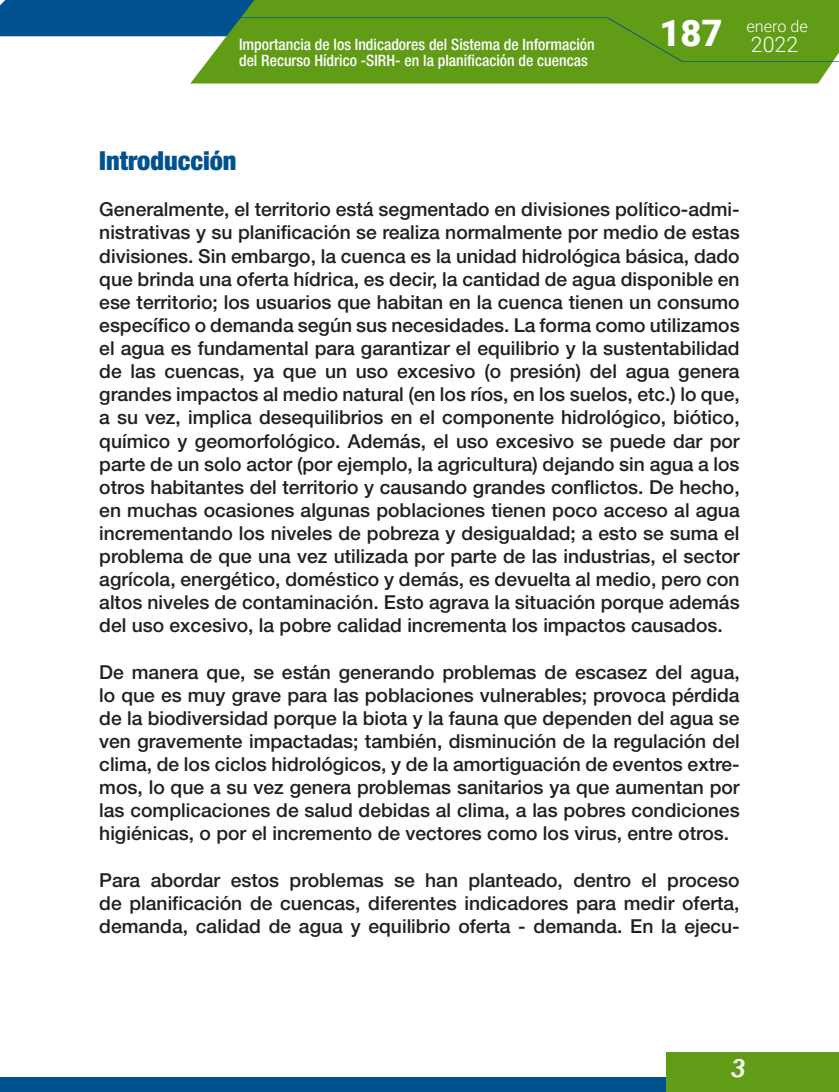
<style>
.page{position:relative;width:839px;height:1092px;background:#fff}
.page>*{position:absolute;margin:0;border:0;box-sizing:border-box;transform-origin:0 0}
.t1{font:900 36.4px "Roboto";color:#fff}
.titulos{font:900 condensed 26.25px "Helvetica Neue";color:#00528f}
.t2{font:italic 24.5px "Century Gothic";color:#fff}
.t3{font:300 21.35px "Roboto";color:#fff}
.contenidos{font:500 19.25px/23.1px "Helvetica Neue";color:#231f20;text-align:justify}
.t4{font:300 16.28px "Roboto";color:#fff}
.t5{font:500 condensed 15.75px "Helvetica Neue";color:#fff}
</style>
<div class="page">
<div style="left:0;top:1077px;width:822px;height:14px;background:#00528f"></div>
<div style="left:190px;top:0;width:648px;height:83px;background:#619c17"></div>
<div style="left:190px;top:17px;width:648px;height:45px;background:#619c17"></div>
<svg style="left:0;top:0;width:350px;height:53px"></svg>
<div style="left:665px;top:1051px;width:173px;height:40px;background:#619c17"></div>
<p class="t5" style="left:239px;top:35px;width:357px">Importancia de los Indicadores del Sistema de Información</p>
<p class="t5" style="left:239px;top:51px;width:350px">del Recurso Hídrico -SIRH- en la planificación de cuencas</p>
<h1 class="t1" style="left:659px;top:8px;width:65px">187</h1>
<p class="t4" style="left:746px;top:14px;width:63px">enero de</p>
<p class="t3" style="left:750px;top:29px;width:49px">2022</p>
<p class="titulos" style="left:99px;top:145px;width:139px">Introducción</p>
<p class="contenidos" style="left:99px;top:198px;width:641px">Generalmente, el territorio está segmentado en divisiones político-admi&shy;nistrativas y su planificación se realiza normalmente por medio de estas divisiones. Sin embargo, la cuenca es la unidad hidrológica básica, dado que brinda una oferta hídrica, es decir, la cantidad de agua disponible en ese territorio; los usuarios que habitan en la cuenca tienen un consumo específico o demanda según sus necesidades. La forma como utilizamos el agua es fundamental para garantizar el equilibrio y la sustentabilidad de las cuencas, ya que un uso excesivo (o presión) del agua genera grandes impactos al medio natural (en los ríos, en los suelos, etc.) lo que, a su vez, implica desequilibrios en el componente hidrológico, biótico, químico y geomorfológico. Además, el uso excesivo se puede dar por parte de un solo actor (por ejemplo, la agricultura) dejando sin agua a los otros habitantes del territorio y causando grandes conflictos. De hecho, en muchas ocasiones algunas poblaciones tienen poco acceso al agua incrementando los niveles de pobreza y desigualdad; a esto se suma el problema de que una vez utilizada por parte de las industrias, el sector agrícola, energético, doméstico y demás, es devuelta al medio, pero con altos niveles de contaminación. Esto agrava la situación porque además del uso excesivo, la pobre calidad incrementa los impactos causados.</p>
<p class="contenidos" style="left:99px;top:660px;width:641px">De manera que, se están generando problemas de escasez del agua, lo que es muy grave para las poblaciones vulnerables; provoca pérdida de la biodiversidad porque la biota y la fauna que dependen del agua se ven gravemente impactadas; también, disminución de la regulación del clima, de los ciclos hidrológicos, y de la amortiguación de eventos extre&shy;mos, lo que a su vez genera problemas sanitarios ya que aumentan por las complicaciones de salud debidas al clima, a las pobres condiciones higiénicas, o por el incremento de vectores como los virus, entre otros.</p>
<p class="contenidos" style="left:99px;top:868px;width:641px">Para abordar estos problemas se han planteado, dentro el proceso de planificación de cuencas, diferentes indicadores para medir oferta, demanda, calidad de agua y equilibrio oferta - demanda. En la ejecu-</p>
<p class="t2" style="left:732px;top:1050px;width:15px">3</p>
</div>
